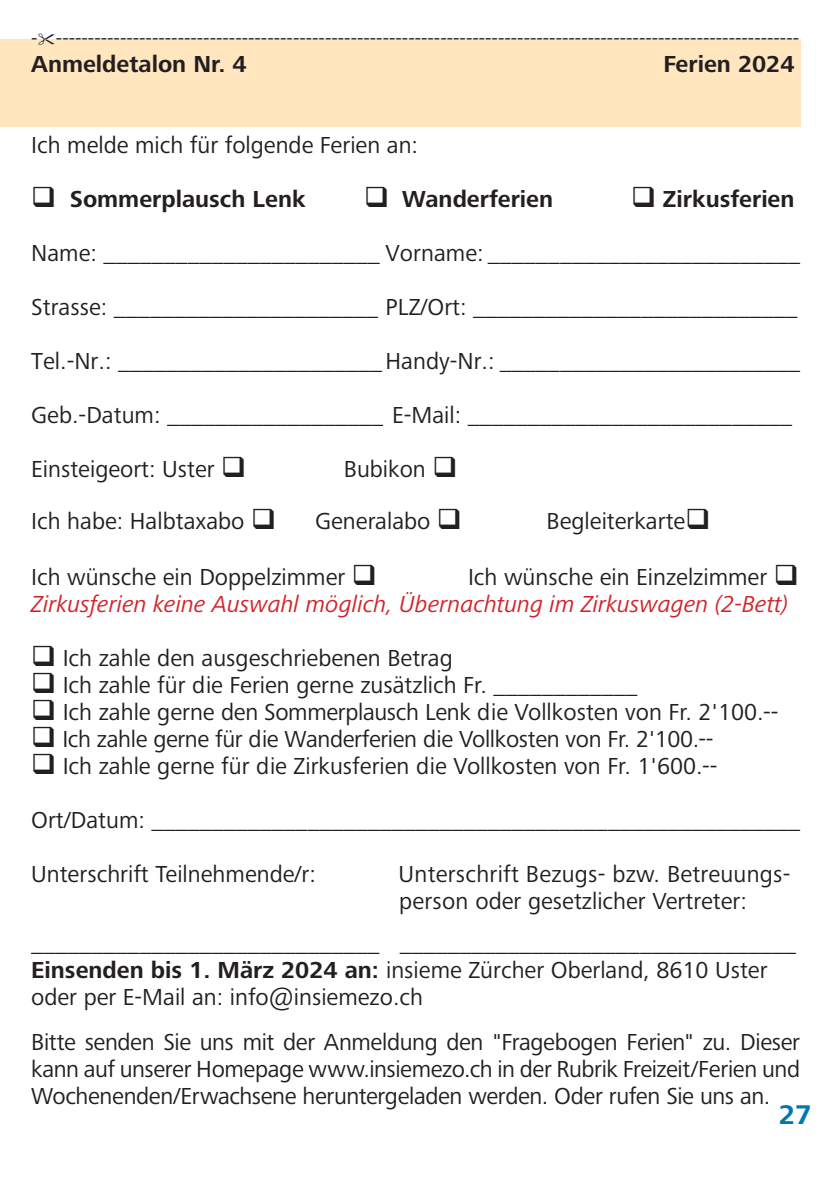
<style>
.page{position:relative;width:840px;height:1191px;background:#fff}
.page>*{position:absolute;margin:0;border:0;box-sizing:border-box;transform-origin:0 0}
.Inhalt-Text{font:700 28px "Zeiss Frutiger Next Pro";color:#0078ae}
.t1{font:24px/27px "Zeiss Frutiger Next Pro";color:#231f20}
.t2{font:700 24px "Zeiss Frutiger Next Pro";color:#231f20}
.t3{font:italic 24px "Zeiss Frutiger Next Pro";color:#d1232a}
.t4{font:20px "Zeiss Frutiger Next Pro";color:#231f20}
.s1{font-weight:700}
</style>
<div class="page">
<div style="left:0;top:40px;width:799px;height:87px;background:#ffe6bf"></div>
<svg style="left:39px;top:39px;width:16px;height:1px"></svg>
<p class="t4" style="left:31px;top:27px;width:769px">- --------------------------------------------------------------------------------------------------------------------</p>
<p class="t2" style="left:31px;top:50px;width:217px">Anmeldetalon Nr. 4</p>
<p class="t2" style="left:663px;top:50px;width:132px">Ferien 2024</p>
<p class="t1" style="left:31px;top:132px;width:388px">Ich melde mich für folgende Ferien an:</p>
<p class="t2" style="left:31px;top:185px;width:276px">❑ Sommerplausch Lenk</p>
<p class="t2" style="left:364px;top:185px;width:190px">❑ Wanderferien</p>
<p class="t2" style="left:631px;top:185px;width:165px">❑ Zirkusferien</p>
<p class="t1" style="left:31px;top:240px;width:770px">Name: _______________________ Vorname: __________________________</p>
<p class="t1" style="left:31px;top:294px;width:767px">Strasse: ______________________ PLZ/Ort: ___________________________</p>
<p class="t1" style="left:31px;top:348px;width:770px">Tel.-Nr.: ______________________Handy-Nr.: _________________________</p>
<p class="t1" style="left:31px;top:402px;width:762px">Geb.-Datum: __________________ E-Mail: ___________________________</p>
<p class="t1" style="left:31px;top:456px;width:216px">Einsteigeort: Uster ❑</p>
<p class="t1" style="left:344px;top:456px;width:115px">Bubikon ❑</p>
<p class="t1" style="left:31px;top:508px;width:246px">Ich habe: Halbtaxabo ❑</p>
<p class="t1" style="left:315px;top:508px;width:148px">Generalabo ❑</p>
<p class="t1" style="left:546px;top:508px;width:165px">Begleiterkarte❑</p>
<p class="t1" style="left:31px;top:564px;width:347px">Ich wünsche ein Doppelzimmer ❑</p>
<p class="t1" style="left:468px;top:564px;width:332px">Ich wünsche ein Einzelzimmer ❑</p>
<p class="t3" style="left:31px;top:590px;width:758px">Zirkusferien keine Auswahl möglich, Übernachtung im Zirkuswagen (2-Bett)</p>
<p class="t1" style="left:31px;top:645px;width:423px">❑ Ich zahle den ausgeschriebenen Betrag</p>
<p class="t1" style="left:31px;top:672px;width:607px">❑ Ich zahle für die Ferien gerne zusätzlich Fr. ____________</p>
<p class="t1" style="left:31px;top:699px;width:748px">❑ Ich zahle gerne den Sommerplausch Lenk die Vollkosten von Fr. 2'100.--</p>
<p class="t1" style="left:31px;top:726px;width:683px">❑ Ich zahle gerne für die Wanderferien die Vollkosten von Fr. 2'100.--</p>
<p class="t1" style="left:31px;top:753px;width:687px">❑ Ich zahle gerne für die Zirkusferien die Vollkosten von Fr. 1'600.--</p>
<p class="t1" style="left:31px;top:807px;width:770px">Ort/Datum: ______________________________________________________</p>
<p class="t1" style="left:31px;top:861px;width:286px">Unterschrift Teilnehmende/r:</p>
<p class="t1" style="left:398px;top:861px;width:393px">Unterschrift Bezugs- bzw. Betreuungs&shy;person oder gesetzlicher Vertreter:</p>
<p class="t2" style="left:31px;top:929px;width:766px">_____________________________ _________________________________</p>
<p class="t1" style="left:31px;top:957px;width:737px"><span class="s1">Einsenden bis 1. März 2024 an:</span> insieme Zürcher Oberland, 8610 Uster oder per E-Mail an: info@insiemezo.ch</p>
<p class="t1" style="left:31px;top:1029px;width:770px;text-align:justify">Bitte senden Sie uns mit der Anmeldung den "Fragebogen Ferien" zu. Dieser kann auf unserer Homepage www.insiemezo.ch in der Rubrik Freizeit/Ferien und Wochenenden/Erwachsene heruntergeladen werden. Oder rufen Sie uns an.</p>
<p class="Inhalt-Text" style="left:778px;top:1099px;width:34px">27</p>
</div>
